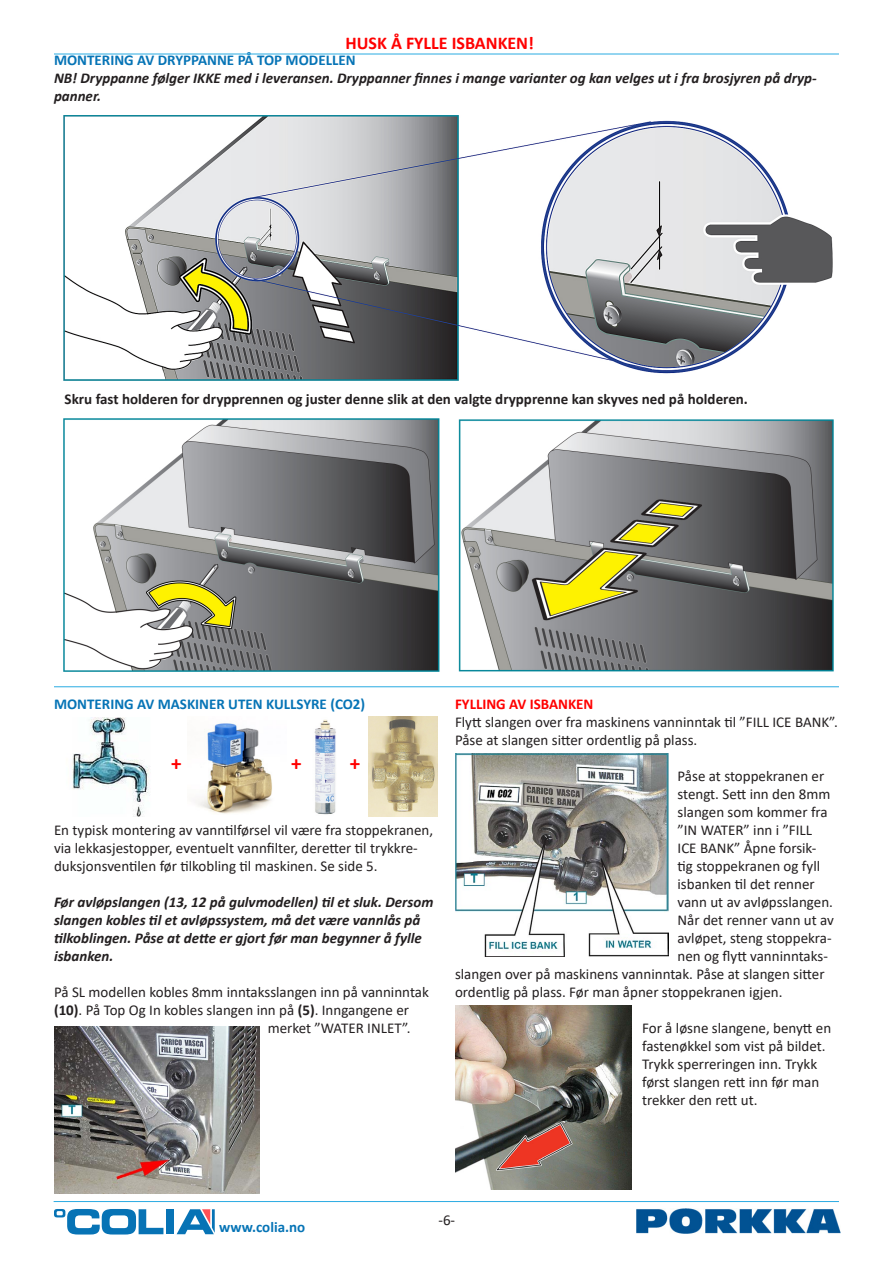
<style>
.page{position:relative;width:893px;height:1263px;background:#fff}
.page>*{position:absolute;margin:0;border:0;box-sizing:border-box;transform-origin:0 0}
.t1{font:700 21px "Calibri";color:#f00}
.t2{font:700 18px "Calibri";color:#f00}
.t3{font:15px/18px "Calibri";color:#231f20}
.t4{font:italic 700 15px/18px "Calibri";color:#231f20}
.t5{font:700 15px "Calibri";color:#231f20}
.t6{font:700 15px "Calibri";color:#0674b6}
.t7{font:700 15px "Calibri";color:#f00}
.s1{font-weight:700}
</style>
<div class="page">
<hr style="left:54px;top:1201px;width:785px;height:1px;background:#29abe2">
<svg style="left:54px;top:1209px;width:109px;height:25px"></svg>
<div style="left:166px;top:1209px;width:8px;height:25px;background:#0773b5"></div>
<svg style="left:177px;top:1209px;width:38px;height:25px"></svg>
<img style="left:636px;top:1208px;width:204px;height:26px">
<img style="left:64px;top:116px;width:769px;height:264px">
<img style="left:64px;top:419px;width:769px;height:253px">
<img style="left:72px;top:717px;width:77px;height:99px">
<img style="left:196px;top:723px;width:76px;height:91px">
<img style="left:314px;top:719px;width:22px;height:96px">
<img style="left:369px;top:717px;width:68px;height:100px">
<hr style="left:54px;top:686px;width:785px;height:1px;background:#29abe2">
<img style="left:54px;top:1027px;width:205px;height:166px">
<img style="left:455px;top:753px;width:214px;height:203px">
<img style="left:455px;top:1006px;width:176px;height:184px">
<hr style="left:54px;top:54px;width:785px;height:1px;background:#29abe2">
<p class="t2" style="left:345px;top:30px;width:190px">HUSK Å FYLLE ISBANKEN!</p>
<p class="t6" style="left:54px;top:50px;width:303px">MONTERING AV DRYPPANNE PÅ TOP MODELLEN</p>
<p class="t4" style="left:54px;top:69px;width:764px">NB! Dryppanne følger IKKE med i leveransen. Dryppanner finnes i mange varianter og kan velges ut i fra brosjyren på dryp&shy;panner.</p>
<p class="t5" style="left:65px;top:389px;width:685px">Skru fast holderen for drypprennen og juster denne slik at den valgte drypprenne kan skyves ned på holderen.</p>
<p class="t6" style="left:54px;top:693px;width:313px">MONTERING AV MASKINER UTEN KULLSYRE (CO2)</p>
<p class="t1" style="left:171px;top:748px;width:12px">+</p>
<p class="t1" style="left:291px;top:748px;width:12px">+</p>
<p class="t1" style="left:350px;top:748px;width:12px">+</p>
<p class="t3" style="left:54px;top:820px;width:381px">En typisk montering av vanntilførsel vil være fra stoppekranen, via lekkasjestopper, eventuelt vannfilter, deretter til trykkre&shy;duksjonsventilen før tilkobling til maskinen. Se side 5.</p>
<p class="t4" style="left:54px;top:892px;width:381px">Før avløpslangen (13, 12 på gulvmodellen) til et sluk. Dersom slangen kobles til et avløpssystem, må det være vannlås på tilkoblingen. Påse at dette er gjort før man begynner å fylle isbanken.</p>
<p class="t3" style="left:54px;top:982px;width:376px">På SL modellen kobles 8mm inntaksslangen inn på vanninntak</p>
<p class="t3" style="left:54px;top:1000px;width:357px"><span class="s1">(10)</span>. På Top Og In kobles slangen inn på <span class="s1">(5)</span>. Inngangene er</p>
<p class="t3" style="left:268px;top:1018px;width:144px">merket ”WATER INLET”.</p>
<p class="t7" style="left:455px;top:694px;width:140px">FYLLING AV ISBANKEN</p>
<p class="t3" style="left:455px;top:713px;width:384px">Flytt slangen over fra maskinens vanninntak til ”FILL ICE BANK”.<br>Påse at slangen sitter ordentlig på plass.</p>
<p class="t3" style="left:677px;top:767px;width:148px">Påse at stoppekranen er</p>
<p class="t3" style="left:677px;top:785px;width:154px">stengt. Sett inn den 8mm</p>
<p class="t3" style="left:677px;top:803px;width:152px">slangen som kommer fra</p>
<p class="t3" style="left:677px;top:821px;width:136px">”IN WATER” inn i ”FILL</p>
<p class="t3" style="left:677px;top:839px;width:140px">ICE BANK” Åpne forsik-</p>
<p class="t3" style="left:677px;top:857px;width:144px">tig stoppekranen og fyll</p>
<p class="t3" style="left:677px;top:875px;width:139px">isbanken til det renner</p>
<p class="t3" style="left:677px;top:893px;width:157px">vann ut av avløpsslangen.</p>
<p class="t3" style="left:677px;top:911px;width:158px">Når det renner vann ut av</p>
<p class="t3" style="left:677px;top:929px;width:156px">avløpet, steng stoppekra-</p>
<p class="t3" style="left:677px;top:947px;width:152px">nen og flytt vanninntaks-</p>
<p class="t3" style="left:455px;top:965px;width:371px">slangen over på maskinens vanninntak. Påse at slangen sitter</p>
<p class="t3" style="left:455px;top:983px;width:329px">ordentlig på plass. Før man åpner stoppekranen igjen.</p>
<p class="t3" style="left:642px;top:1019px;width:191px">For å løsne slangene, benytt en fastenøkkel som vist på bildet.<br>Trykk sperreringen inn. Trykk først slangen rett inn før man trekker den rett ut.</p>
<p class="t6" style="left:219px;top:1216px;width:88px">www.colia.no</p>
<p class="t3" style="left:438px;top:1210px;width:18px">-6-</p>
</div>
